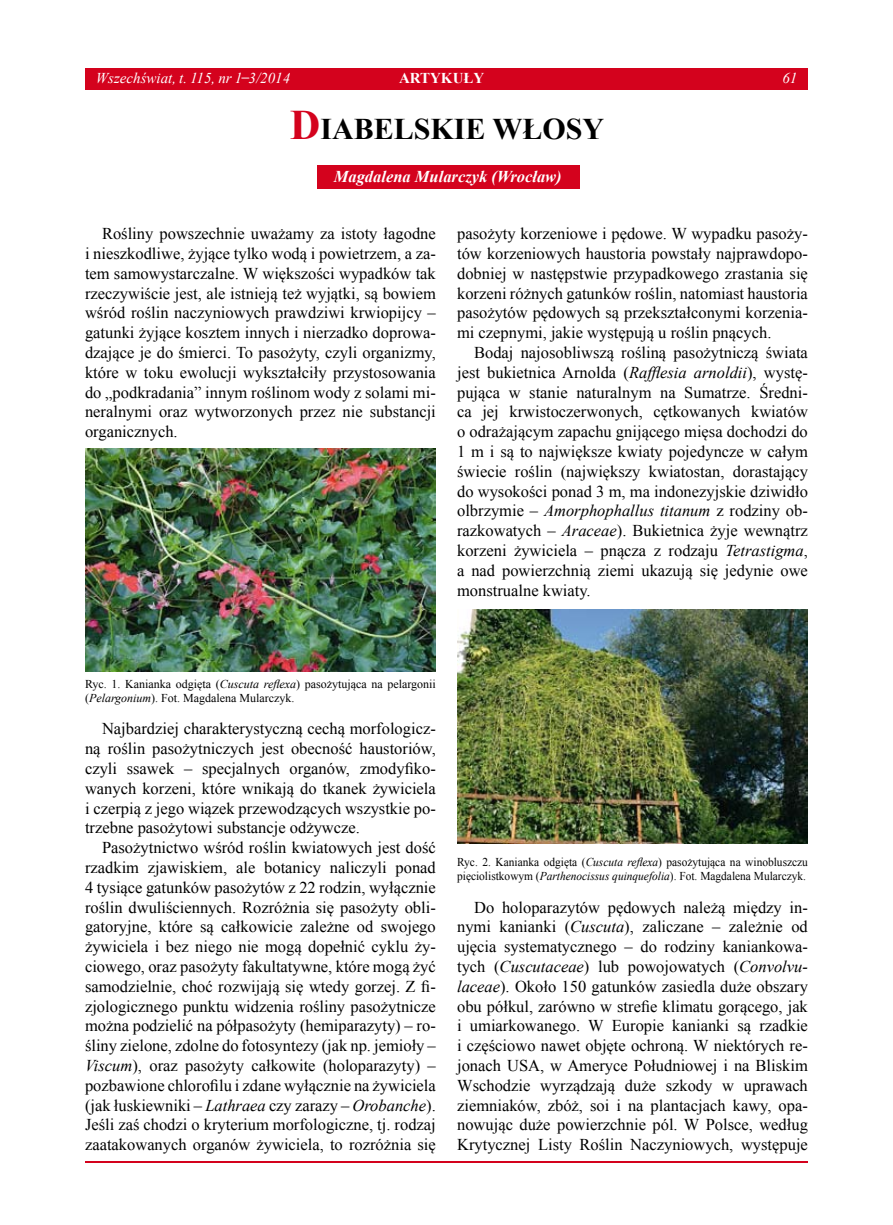
<style>
.page{position:relative;width:893px;height:1225px;background:#fff}
.page>*{position:absolute;margin:0;border:0;box-sizing:border-box;transform-origin:0 0}
.t1{font:700 30px "Times New Roman";color:#000}
.t2{font:16.5px/19.8px "Times New Roman";color:#000;text-align:justify}
.t3{font:italic 700 16.5px "Times New Roman";color:#fff}
.t4{font:italic 15px "Times New Roman";color:#fff}
.t5{font:700 15px "Times New Roman";color:#fff}
.t6{font:12px/14.4px "Times New Roman";color:#000;scale:.95 1}
.t7{font:12px/14.4px "Times New Roman";color:#000}
.s1{font-style:normal}
.s2{font-size:42px;color:#d4021d}
.s3{font-style:italic}
</style>
<div class="page">
<hr style="left:85px;top:1161px;width:723px;height:1px;background:#d4021d">
<div style="left:317px;top:165px;width:263px;height:24px;background:#d4021d"></div>
<img style="left:85px;top:448px;width:351px;height:223px">
<img style="left:457px;top:610px;width:351px;height:233px">
<div style="left:85px;top:68px;width:723px;height:21px;background:#d4021d"></div>
<p class="t4" style="left:96px;top:68px;width:196px">Wszechświat, t. 115, nr 1 <span class="s1">̶</span>3/2014</p>
<p class="t5" style="left:399px;top:68px;width:76px">ARTYKUŁY</p>
<p class="t4" style="left:782px;top:68px;width:16px">61</p>
<h1 class="t1" style="left:290px;top:108px;width:316px"><span class="s2">D</span>IABELSKIE WŁOSY</h1>
<p class="t3" style="left:334px;top:165px;width:229px">Magdalena Mularczyk (Wrocław)</p>
<p class="t2" style="left:85px;top:223px;width:352px;text-indent:17px">Rośliny powszechnie uważamy za istoty łagodne i nieszkodliwe, żyjące tylko wodą i powietrzem, a za&shy;tem samowystarczalne. W większości wypadków tak rzeczywiście jest, ale istnieją też wyjątki, są bowiem wśród roślin naczyniowych prawdziwi krwiopijcy – gatunki żyjące kosztem innych i nierzadko doprowa&shy;dzające je do śmierci. To pasożyty, czyli organizmy, które w toku ewolucji wykształciły przystosowania do „podkradania” innym roślinom wody z solami mi&shy;neralnymi oraz wytworzonych przez nie substancji organicznych.</p>
<p class="t2" style="left:457px;top:223px;width:352px">pasożyty korzeniowe i pędowe. W wypadku pasoży&shy;tów korzeniowych haustoria powstały najprawdopo&shy;dobniej w następstwie przypadkowego zrastania się korzeni różnych gatunków roślin, natomiast haustoria pasożytów pędowych są przekształconymi korzenia&shy;mi czepnymi, jakie występują u roślin pnących.</p>
<p class="t2" style="left:457px;top:342px;width:352px;text-indent:17px">Bodaj najosobliwszą rośliną pasożytniczą świata jest bukietnica Arnolda (<span class="s3">Rafflesia arnoldii</span>), wystę&shy;pująca w stanie naturalnym na Sumatrze. Średni&shy;ca jej krwistoczerwonych, cętkowanych kwiatów o odrażającym zapachu gnijącego mięsa dochodzi do 1 m i są to największe kwiaty pojedyncze w całym świecie roślin (największy kwiatostan, dorastający do wysokości ponad 3 m, ma indonezyjskie dziwidło olbrzymie – <span class="s3">Amorphophallus titanum</span> z rodziny ob&shy;razkowatych – <span class="s3">Araceae</span>). Bukietnica żyje wewnątrz korzeni żywiciela – pnącza z rodzaju <span class="s3">Tetrastigma</span>, a nad powierzchnią ziemi ukazują się jedynie owe monstrualne kwiaty.</p>
<p class="t7" style="left:85px;top:676px;width:352px">Ryc. 1. Kanianka odgięta (<span class="s3">Cuscuta reflexa</span>) pasożytująca na pelargonii (<span class="s3">Pelargonium</span>). Fot. Magdalena Mularczyk.</p>
<p class="t2" style="left:85px;top:718px;width:352px;text-indent:17px">Najbardziej charakterystyczną cechą morfologicz&shy;ną roślin pasożytniczych jest obecność haustoriów, czyli ssawek – specjalnych organów, zmodyfiko&shy;wanych korzeni, które wnikają do tkanek żywiciela i czerpią z jego wiązek przewodzących wszystkie po&shy;trzebne pasożytowi substancje odżywcze.</p>
<p class="t2" style="left:85px;top:837px;width:352px;text-indent:17px">Pasożytnictwo wśród roślin kwiatowych jest dość rzadkim zjawiskiem, ale botanicy naliczyli ponad 4 tysiące gatunków pasożytów z 22 rodzin, wyłącznie roślin dwuliściennych. Rozróżnia się pasożyty obli&shy;gatoryjne, które są całkowicie zależne od swojego żywiciela i bez niego nie mogą dopełnić cyklu ży&shy;ciowego, oraz pasożyty fakultatywne, które mogą żyć samodzielnie, choć rozwijają się wtedy gorzej. Z fi&shy;zjologicznego punktu widzenia rośliny pasożytnicze można podzielić na półpasożyty (hemiparazyty) – ro&shy;śliny zielone, zdolne do fotosyntezy (jak np. jemioły – <span class="s3">Viscum</span>), oraz pasożyty całkowite (holoparazyty) – pozbawione chlorofilu i zdane wyłącznie na żywiciela (jak łuskiewniki – <span class="s3">Lathraea</span> czy zarazy – <span class="s3">Orobanche</span>).<br>Jeśli zaś chodzi o kryterium morfologiczne, tj. rodzaj zaatakowanych organów żywiciela, to rozróżnia się</p>
<p class="t6" style="left:457px;top:854px;width:371px">Ryc. 2. Kanianka odgięta (<span class="s3">Cuscuta reflexa</span>) pasożytująca na winobluszczu pięciolistkowym (<span class="s3">Parthenocissus quinquefolia</span>). Fot. Magdalena Mularczyk.</p>
<p class="t2" style="left:457px;top:897px;width:352px;text-indent:17px">Do holoparazytów pędowych należą między in&shy;nymi kanianki (<span class="s3">Cuscuta</span>), zaliczane – zależnie od ujęcia systematycznego – do rodziny kaniankowa&shy;tych (<span class="s3">Cuscutaceae</span>) lub powojowatych (<span class="s3">Convolvu&shy;laceae</span>). Około 150 gatunków zasiedla duże obszary obu półkul, zarówno w strefie klimatu gorącego, jak i umiarkowanego. W Europie kanianki są rzadkie i częściowo nawet objęte ochroną. W niektórych re&shy;jonach USA, w Ameryce Południowej i na Bliskim Wschodzie wyrządzają duże szkody w uprawach ziemniaków, zbóż, soi i na plantacjach kawy, opa&shy;nowując duże powierzchnie pól. W Polsce, według Krytycznej Listy Roślin Naczyniowych, występuje</p>
</div>
